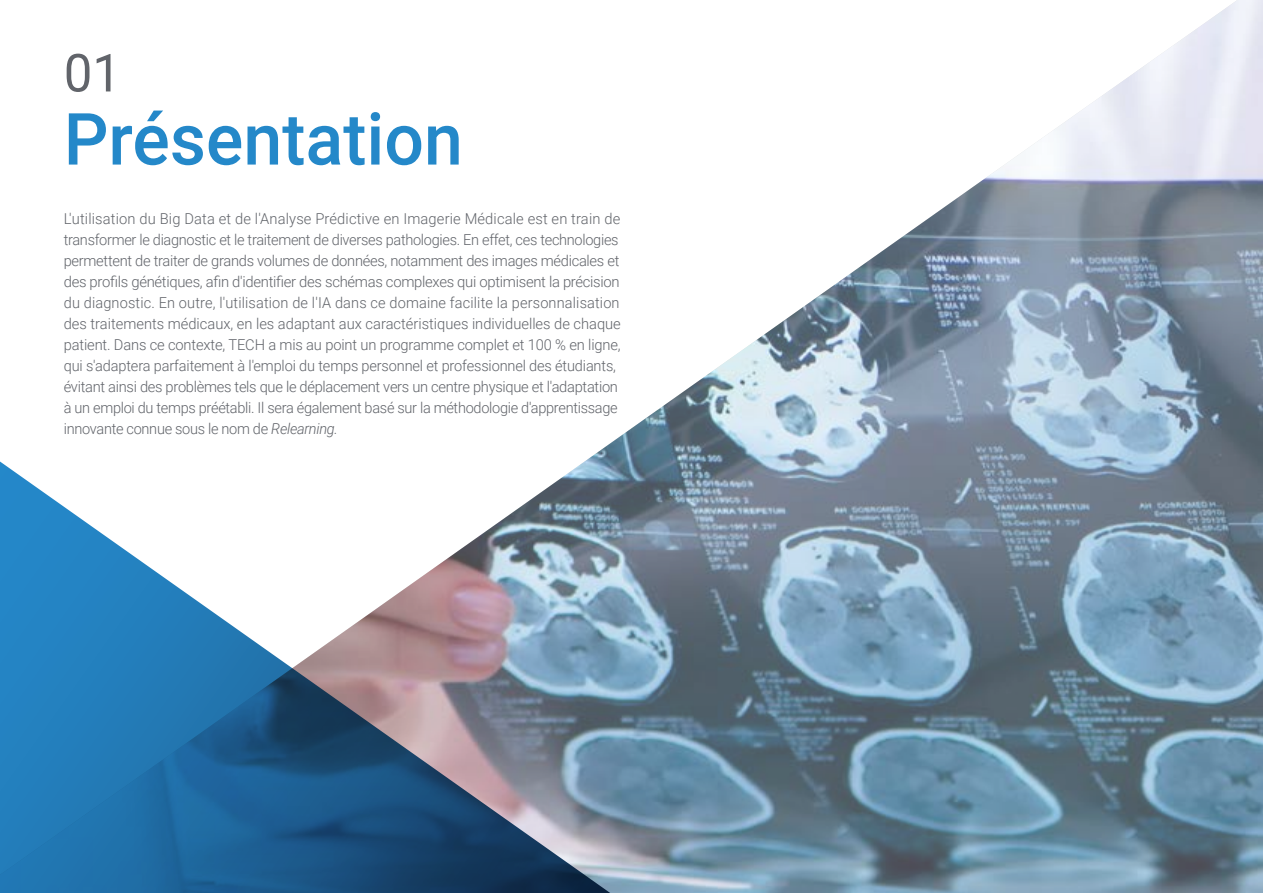
<style>
.page{position:relative;width:1263px;height:893px;background:#fff}
.page>*{position:absolute;margin:0;border:0;box-sizing:border-box;transform-origin:0 0}
.t1{font:500 72px "Roboto";color:#2488c9}
.t2{font:52.5px "Roboto";color:#61646a}
.t3{font:300 15px/21px "Roboto";letter-spacing:-.02em;color:#61646a}
.s1{font-style:italic}
</style>
<div class="page">
<img style="left:606px;top:0;width:657px;height:893px">
<svg style="left:0;top:446px;width:640px;height:447px"></svg>
<h2 class="t2" style="left:64px;top:36px;width:59px">01</h2>
<h1 class="t1" style="left:64px;top:89px;width:401px">Présentation</h1>
<p class="t3" style="left:64px;top:207px;width:559px">L'utilisation du Big Data et de l'Analyse Prédictive en Imagerie Médicale est en train de transformer le diagnostic et le traitement de diverses pathologies. En effet, ces technologies permettent de traiter de grands volumes de données, notamment des images médicales et des profils génétiques, afin d'identifier des schémas complexes qui optimisent la précision du diagnostic. En outre, l'utilisation de l'IA dans ce domaine facilite la personnalisation des traitements médicaux, en les adaptant aux caractéristiques individuelles de chaque patient. Dans ce contexte, TECH a mis au point un programme complet et 100 % en ligne, qui s'adaptera parfaitement à l'emploi du temps personnel et professionnel des étudiants, évitant ainsi des problèmes tels que le déplacement vers un centre physique et l'adaptation à un emploi du temps préétabli. Il sera également basé sur la méthodologie d'apprentissage innovante connue sous le nom de <span class="s1">Relearning.</span></p>
</div>
